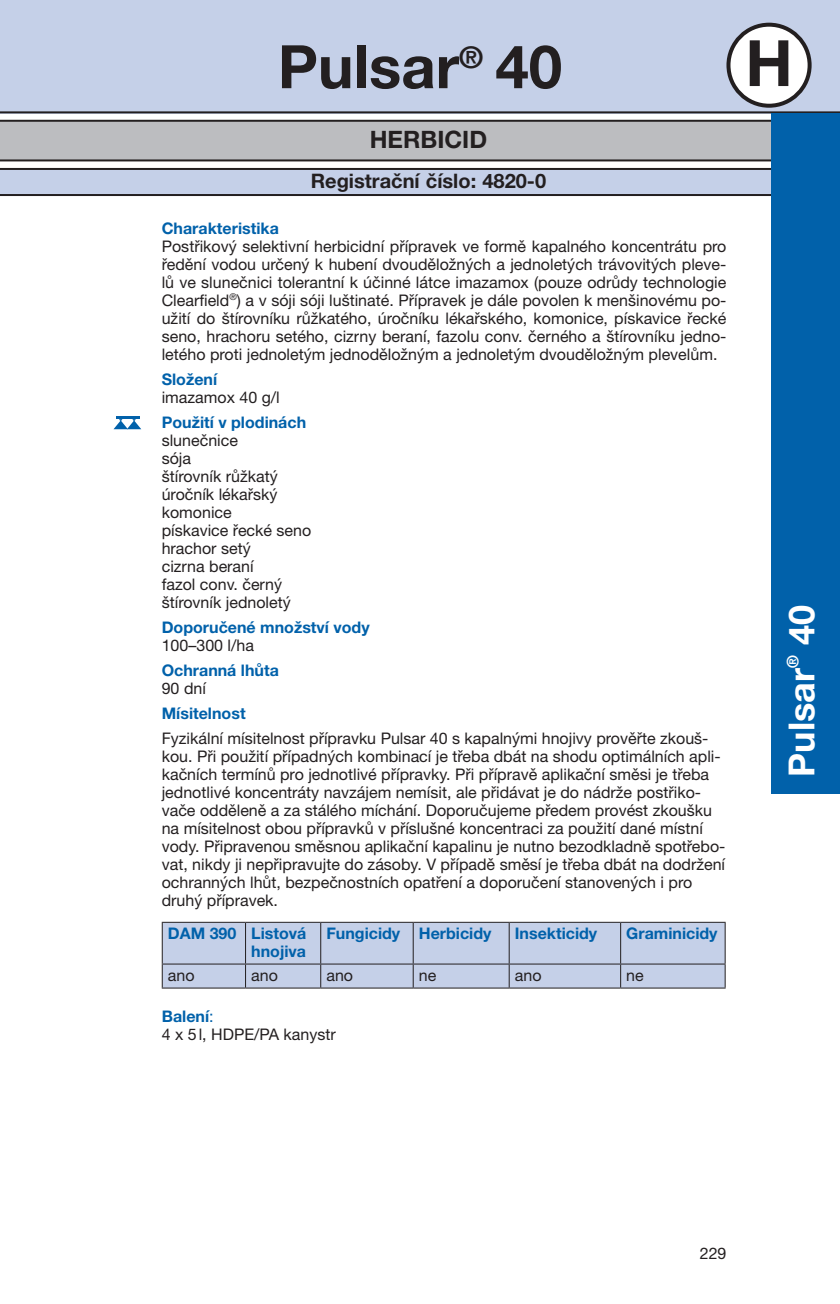
<style>
.page{position:relative;width:840px;height:1304px;background:#fff}
.page>*{position:absolute;margin:0;border:0;box-sizing:border-box;transform-origin:0 0}
.t1{font:700 64px "Helvetica Neue LT Pro";color:#231f20}
.t2{font:700 60px "Helvetica Neue LT Pro";color:#231f20}
.t3{font:700 36px "Helvetica Neue LT Pro";color:#fff}
.t4{font:700 24px "Helvetica Neue LT Pro";color:#231f20}
.t5{font:700 20px "Helvetica Neue LT Pro";color:#231f20}
.t6{font:16px/18px "Helvetica Neue LT Pro";color:#231f20}
.t7{font:700 16px/18px "Helvetica Neue LT Pro";color:#0161aa;text-align:right}
.t8{font:700 16px "Helvetica Neue LT Pro";color:#fff}
.s1{font-weight:700;color:#0161aa}
.s2{color:#0161aa}
</style>
<div class="page">
<div style="left:0;top:121px;width:839px;height:39px;background:#bcbdc0"></div>
<hr style="left:0;top:120px;width:839px;height:2px;background:#231f20">
<hr style="left:0;top:159px;width:839px;height:2px;background:#231f20">
<div style="left:0;top:169px;width:839px;height:26px;background:#c5d0e8"></div>
<hr style="left:0;top:194px;width:839px;height:2px;background:#231f20">
<hr style="left:0;top:168px;width:839px;height:2px;background:#231f20">
<div style="left:0;top:0;width:839px;height:113px;background:#c5d0e8"></div>
<hr style="left:0;top:111px;width:839px;height:2px;background:#231f20">
<div style="left:728px;top:25px;width:81px;height:81px;background:#fff;border-radius:50%"></div>
<div style="left:726px;top:23px;width:85px;height:85px;border:4px solid #231f20;border-radius:50%"></div>
<div style="left:771px;top:113px;width:68px;height:681px;background:#0161aa"></div>
<svg style="left:162px;top:922px;width:563px;height:66px;background:#bdc8df"></svg>
<hr style="left:162px;top:988px;width:83px;height:1px;background:#231f20">
<hr style="left:245px;top:988px;width:75px;height:1px;background:#231f20">
<hr style="left:320px;top:988px;width:93px;height:1px;background:#231f20">
<hr style="left:413px;top:988px;width:96px;height:1px;background:#231f20">
<hr style="left:509px;top:988px;width:111px;height:1px;background:#231f20">
<hr style="left:620px;top:988px;width:105px;height:1px;background:#231f20">
<hr style="left:116px;top:416px;width:23px;height:3px;background:#0161aa">
<svg style="left:113px;top:419px;width:28px;height:10px"></svg>
<h2 class="t2" style="left:278px;top:29px;width:286px">Pulsar<sup>®</sup> 40</h2>
<h1 class="t1" style="left:744px;top:23px;width:49px">H</h1>
<h3 class="t4" style="left:369px;top:124px;width:33px">Herbicid</h3>
<p class="t5" style="left:310px;top:168px;width:237px">Registrační číslo: 4820-0</p>
<p class="t7" style="left:162px;top:218px;width:119px">Charakteristika</p>
<p class="t6" style="left:162px;top:237px;width:566px;text-align:justify">Postřikový selektivní herbicidní přípravek ve formě kapalného koncentrátu pro ředění vodou určený k hubení dvouděložných a jednoletých trávovitých pleve&shy;lů ve slunečnici tolerantní k účinné látce imazamox (pouze odrůdy technologie Clearfield<sup>®</sup>) a v sóji sóji luštinaté. Přípravek je dále povolen k menšinovému po&shy;užití do štírovníku růžkatého, úročníku lékařského, komonice, pískavice řecké seno, hrachoru setého, cizrny beraní, fazolu conv. černého a štírovníku jedno&shy;letého proti jednoletým jednoděložným a jednoletým dvouděložným plevelům.</p>
<p class="t7" style="left:162px;top:370px;width:57px">Složení</p>
<p class="t6" style="left:162px;top:388px;width:119px">imazamox 40 g/l</p>
<p class="t7" style="left:162px;top:413px;width:146px">Použití v plodinách</p>
<p class="t6" style="left:162px;top:431px;width:151px">slunečnice<br>sója<br>štírovník růžkatý úročník lékařský komonice<br>pískavice řecké seno hrachor setý<br>cizrna beraní<br>fazol conv. černý štírovník jednoletý</p>
<p class="t7" style="left:162px;top:618px;width:209px">Doporučené množství vody</p>
<p class="t6" style="left:162px;top:636px;width:94px">100–300 l/ha</p>
<p class="t7" style="left:162px;top:661px;width:119px">Ochranná lhůta</p>
<p class="t6" style="left:162px;top:679px;width:46px">90 dní</p>
<p class="t7" style="left:162px;top:704px;width:85px">Mísitelnost</p>
<p class="t6" style="left:162px;top:729px;width:565px">Fyzikální mísitelnost přípravku Pulsar 40 s kapalnými hnojivy prověřte zkouš&shy;kou. Při použití případných kombinací je třeba dbát na shodu optimálních apli&shy;kačních termínů pro jednotlivé přípravky. Při přípravě aplikační směsi je třeba jednotlivé koncentráty navzájem nemísit, ale přidávat je do nádrže postřiko&shy;vače odděleně a za stálého míchání. Doporučujeme předem provést zkoušku na mísitelnost obou přípravků v příslušné koncentraci za použití dané místní vody. Připravenou směsnou aplikační kapalinu je nutno bezodkladně spotřebo&shy;vat, nikdy ji nepřipravujte do zásoby. V případě směsí je třeba dbát na dodržení ochranných lhůt, bezpečnostních opatření a doporučení stanovených i pro druhý přípravek.</p>
<p class="t7" style="left:168px;top:924px;width:140px">DAM 390 Listová hnojiva</p>
<p class="t7" style="left:326px;top:924px;width:166px">Fungicidy Herbicidy</p>
<p class="t7" style="left:514px;top:924px;width:84px">Insekticidy</p>
<p class="t7" style="left:626px;top:924px;width:93px">Graminicidy</p>
<p class="t6" style="left:168px;top:966px;width:28px">ano</p>
<p class="t6" style="left:251px;top:966px;width:28px">ano</p>
<p class="t6" style="left:326px;top:966px;width:28px">ano</p>
<p class="t6" style="left:418px;top:966px;width:19px">ne</p>
<p class="t6" style="left:514px;top:966px;width:28px">ano</p>
<p class="t6" style="left:626px;top:966px;width:19px">ne</p>
<p class="t6" style="left:162px;top:1007px;width:175px"><span class="s1">Balení</span><span class="s2">:<br></span>4 x 5l, HDPE/PA kanystr</p>
<h3 class="t3" style="left:778px;top:645px;width:42px;rotate:-90deg">40</h3>
<p class="t8" style="left:782px;top:668px;width:14px;rotate:-90deg">®</p>
<h3 class="t3" style="left:778px;top:777px;width:110px;rotate:-90deg">Pulsar</h3>
<p class="t6" style="left:699px;top:1244px;width:28px">229</p>
</div>
